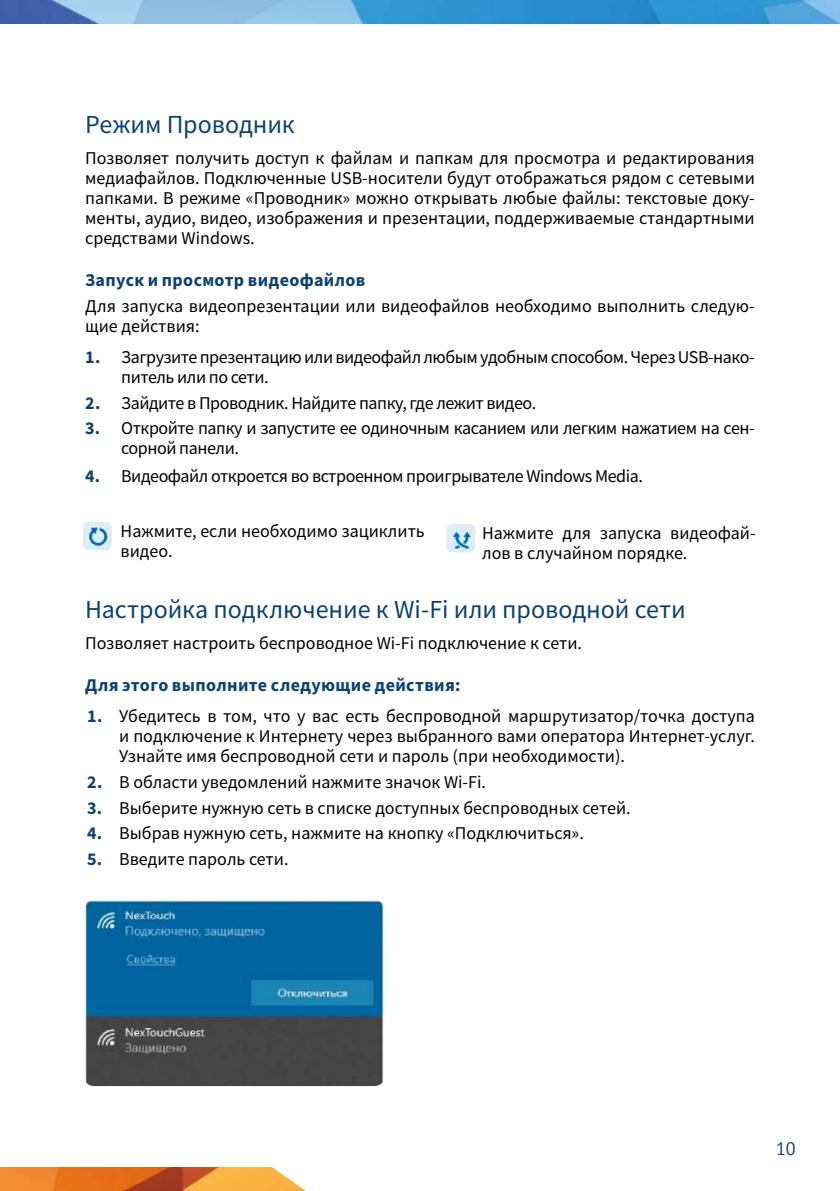
<style>
.page{position:relative;width:840px;height:1191px;background:#fff}
.page>*{position:absolute;margin:0;border:0;box-sizing:border-box;transform-origin:0 0}
.t1{font:26px "Source Sans Pro";color:#0c426f}
.t2{font:18px/20px "Source Sans Pro";color:#000}
.t3{font:18px/20px "Source Sans Pro";letter-spacing:-.025em;color:#000}
.t4{font:700 18px "Source Sans Pro";letter-spacing:.02em;color:#0c426f}
.t5{font:18px "PT Sans";color:#0c426f}
.s1{font-weight:700;color:#0c426f}
</style>
<div class="page">
<img style="left:0;top:0;width:839px;height:24px">
<img style="left:0;top:1167px;width:306px;height:24px">
<img style="left:83px;top:522px;width:29px;height:28px">
<img style="left:446px;top:524px;width:29px;height:28px">
<img style="left:83px;top:899px;width:302px;height:187px">
<h1 class="t1" style="left:85px;top:108px;width:211px">Режим Проводник</h1>
<p class="t2" style="left:85px;top:148px;width:671px;text-align:justify">Позволяет получить доступ к файлам и папкам для просмотра и редактирования медиафайлов. Подключенные USB-носители будут отображаться рядом с сетевыми папками. В режиме «Проводник» можно открывать любые файлы: текстовые доку&shy;менты, аудио, видео, изображения и презентации, поддерживаемые стандартными средствами Windows.</p>
<p class="t4" style="left:85px;top:268px;width:281px">Запуск и просмотр видеофайлов</p>
<p class="t2" style="left:85px;top:295px;width:670px">Для запуска видеопрезентации или видеофайлов необходимо выполнить следую&shy;щие действия:</p>
<p class="t3" style="left:121px;top:347px;width:634px;text-indent:-36px"><span class="s1">1.</span> Загрузите презентацию или видеофайл любым удобным способом. Через USB-нако&shy;питель или по сети.</p>
<p class="t3" style="left:85px;top:392px;width:452px"><span class="s1">2.</span> Зайдите в Проводник. Найдите папку, где лежит видео.</p>
<p class="t3" style="left:121px;top:418px;width:634px;text-indent:-36px"><span class="s1">3.</span> Откройте папку и запустите ее одиночным касанием или легким нажатием на сен&shy;сорной панели.</p>
<p class="t3" style="left:85px;top:465px;width:559px"><span class="s1">4.</span> Видеофайл откроется во встроенном проигрывателе Windows Media.</p>
<p class="t2" style="left:120px;top:521px;width:305px">Нажмите, если необходимо зациклить видео.</p>
<p class="t2" style="left:482px;top:522px;width:275px">Нажмите для запуска видеофай&shy;лов в случайном порядке.</p>
<h1 class="t1" style="left:85px;top:592px;width:602px">Настройка подключение к Wi-Fi или проводной сети</h1>
<p class="t2" style="left:85px;top:633px;width:498px">Позволяет настроить беспроводное Wi-Fi подключение к сети.</p>
<p class="t4" style="left:85px;top:672px;width:376px">Для этого выполните следующие действия:</p>
<p class="t2" style="left:119px;top:706px;width:636px;text-align:justify;text-indent:-32px"><span class="s1">1.</span> Убедитесь в том, что у вас есть беспроводной маршрутизатор/точка доступа и подключение к Интернету через выбранного вами оператора Интернет-услуг.<br>Узнайте имя беспроводной сети и пароль (при необходимости).</p>
<p class="t2" style="left:87px;top:771px;width:400px"><span class="s1">2.</span> В области уведомлений нажмите значок Wi-Fi.</p>
<p class="t2" style="left:87px;top:797px;width:544px"><span class="s1">3.</span> Выберите нужную сеть в списке доступных беспроводных сетей.</p>
<p class="t2" style="left:87px;top:823px;width:498px"><span class="s1">4.</span> Выбрав нужную сеть, нажмите на кнопку «Подключиться».</p>
<p class="t2" style="left:87px;top:848px;width:203px"><span class="s1">5.</span> Введите пароль сети.</p>
<p class="t5" style="left:775px;top:1136px;width:21px">10</p>
</div>
